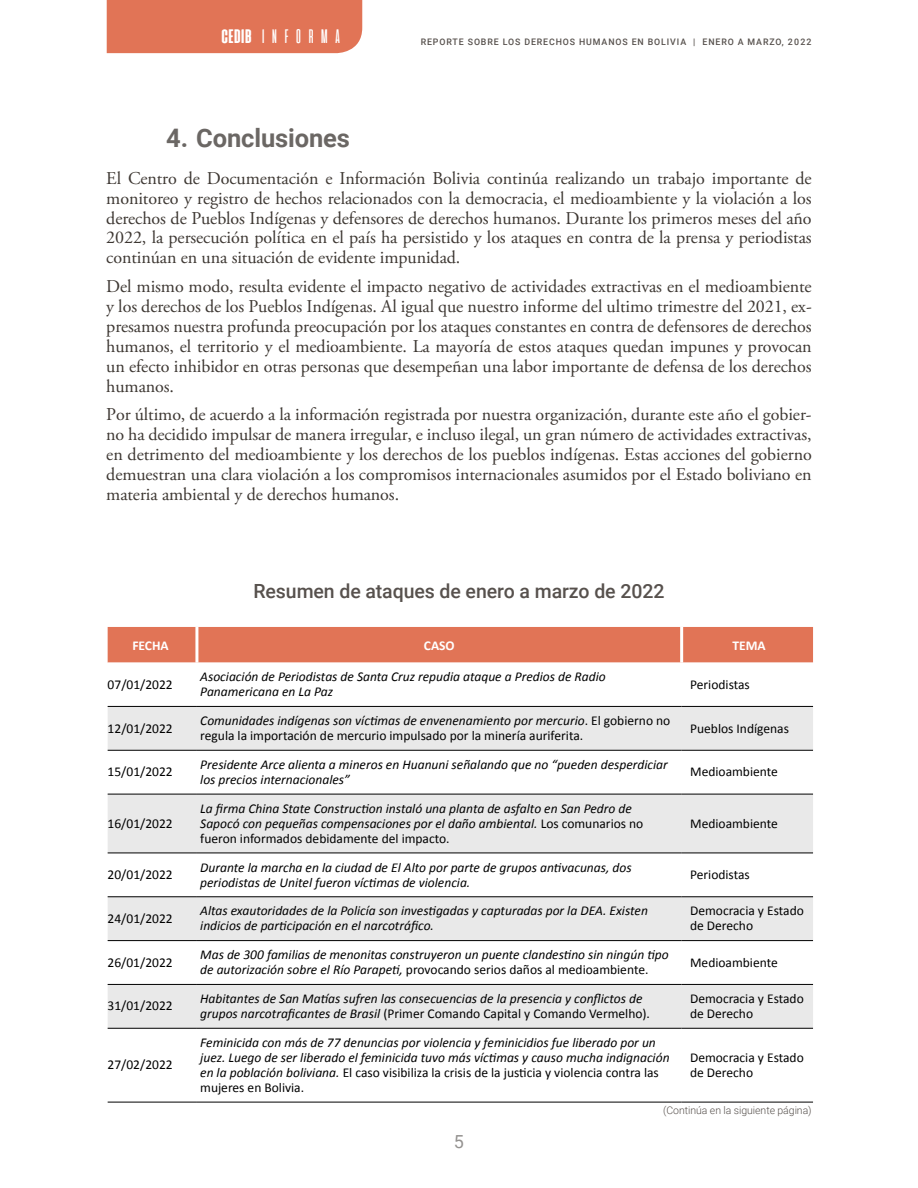
<style>
.page{position:relative;width:918px;height:1188px;background:#fff}
.page>*{position:absolute;margin:0;border:0;box-sizing:border-box;transform-origin:0 0}
.t1{font:700 25.5px "Roboto";letter-spacing:-.005em;color:#6b6764}
.t2{font:500 19.5px "Roboto";letter-spacing:-.005em;color:#57514d}
.t3{font:19.5px "Cinematografica";letter-spacing:.4em;color:#fff}
.t4{font:18px/20px "Adobe Garamond Pro";letter-spacing:-.005em;color:#3d3732;text-align:justify}
.t5{font:18px "Roboto";color:#949290}
.t6{font:italic 13.5px/15px "Calibri";color:#000}
.t7{font:13.5px/15px "Calibri";color:#000}
.t8{font:700 13.5px "Calibri";color:#fff}
.t9{font:300 10.5px "Roboto";letter-spacing:-.005em;color:#57514d}
.t10{font:500 9px "Roboto";letter-spacing:.1em;color:#57514d}
.s1{font-weight:800}
.s2{font-style:italic}
.s3{font-style:normal}
</style>
<div class="page">
<div style="left:107px;top:0;width:255px;height:53px;background:#e17456"></div>
<div style="left:108px;top:627px;width:705px;height:36px;background:#e17456"></div>
<svg style="left:108px;top:705px;width:705px;height:397px"></svg>
<svg style="left:108px;top:707px;width:705px;height:321px;fill:#e9e9e9"></svg>
<hr style="left:195px;top:627px;width:3px;height:36px;background:#fff">
<hr style="left:680px;top:627px;width:3px;height:36px;background:#fff">
<hr style="left:108px;top:706px;width:89px;height:1px;background:#000">
<hr style="left:197px;top:706px;width:485px;height:1px;background:#000">
<hr style="left:682px;top:706px;width:131px;height:1px;background:#000">
<hr style="left:108px;top:750px;width:89px;height:1px;background:#000">
<hr style="left:197px;top:750px;width:485px;height:1px;background:#000">
<hr style="left:682px;top:750px;width:131px;height:1px;background:#000">
<hr style="left:108px;top:794px;width:89px;height:1px;background:#000">
<hr style="left:197px;top:794px;width:485px;height:1px;background:#000">
<hr style="left:682px;top:794px;width:131px;height:1px;background:#000">
<hr style="left:108px;top:853px;width:89px;height:1px;background:#000">
<hr style="left:197px;top:853px;width:485px;height:1px;background:#000">
<hr style="left:682px;top:853px;width:131px;height:1px;background:#000">
<hr style="left:108px;top:896px;width:89px;height:1px;background:#000">
<hr style="left:197px;top:896px;width:485px;height:1px;background:#000">
<hr style="left:682px;top:896px;width:131px;height:1px;background:#000">
<hr style="left:108px;top:940px;width:89px;height:1px;background:#000">
<hr style="left:197px;top:940px;width:485px;height:1px;background:#000">
<hr style="left:682px;top:940px;width:131px;height:1px;background:#000">
<hr style="left:108px;top:984px;width:89px;height:1px;background:#000">
<hr style="left:197px;top:984px;width:485px;height:1px;background:#000">
<hr style="left:682px;top:984px;width:131px;height:1px;background:#000">
<hr style="left:108px;top:1028px;width:89px;height:1px;background:#000">
<hr style="left:197px;top:1028px;width:485px;height:1px;background:#000">
<hr style="left:682px;top:1028px;width:131px;height:1px;background:#000">
<hr style="left:108px;top:1102px;width:89px;height:1px;background:#000">
<hr style="left:197px;top:1102px;width:485px;height:1px;background:#000">
<hr style="left:682px;top:1102px;width:131px;height:1px;background:#000">
<p class="t3" style="left:222px;top:26px;width:120px"><span class="s1">CEDIB</span> INFORMA</p>
<p class="t10" style="left:421px;top:35px;width:392px">REPORTE SOBRE LOS DERECHOS HUMANOS EN BOLIVIA | ENERO A MARZO, 2022</p>
<h1 class="t1" style="left:166px;top:120px;width:185px">4. Conclusiones</h1>
<p class="t4" style="left:106px;top:169px;width:707px">El Centro de Documentación e Información Bolivia continúa realizando un trabajo importante de monitoreo y registro de hechos relacionados con la democracia, el medioambiente y la violación a los derechos de Pueblos Indígenas y defensores de derechos humanos. Durante los primeros meses del año 2022, la persecución política en el país ha persistido y los ataques en contra de la prensa y periodistas continúan en una situación de evidente impunidad.</p>
<p class="t4" style="left:106px;top:277px;width:707px">Del mismo modo, resulta evidente el impacto negativo de actividades extractivas en el medioambiente y los derechos de los Pueblos Indígenas. Al igual que nuestro informe del ultimo trimestre del 2021, ex&shy;presamos nuestra profunda preocupación por los ataques constantes en contra de defensores de derechos humanos, el territorio y el medioambiente. La mayoría de estos ataques quedan impunes y provocan un efecto inhibidor en otras personas que desempeñan una labor importante de defensa de los derechos humanos.</p>
<p class="t4" style="left:106px;top:405px;width:707px">Por último, de acuerdo a la información registrada por nuestra organización, durante este año el gobier&shy;no ha decidido impulsar de manera irregular, e incluso ilegal, un gran número de actividades extractivas, en detrimento del medioambiente y los derechos de los pueblos indígenas. Estas acciones del gobierno demuestran una clara violación a los compromisos internacionales asumidos por el Estado boliviano en materia ambiental y de derechos humanos.</p>
<p class="t2" style="left:254px;top:578px;width:412px">Resumen de ataques de enero a marzo de 2022</p>
<p class="t8" style="left:132px;top:637px;width:38px">FECHA</p>
<p class="t8" style="left:424px;top:637px;width:32px">CASO</p>
<p class="t8" style="left:732px;top:637px;width:35px">TEMA</p>
<p class="t7" style="left:108px;top:677px;width:67px">07/01/2022</p>
<p class="t6" style="left:200px;top:669px;width:407px">Asociación de Periodistas de Santa Cruz repudia ataque a Predios de Radio<br>Panamericana en La Paz</p>
<p class="t7" style="left:690px;top:677px;width:61px">Periodistas</p>
<p class="t7" style="left:108px;top:721px;width:67px">12/01/2022</p>
<p class="t7" style="left:200px;top:713px;width:472px"><span class="s2">Comunidades indígenas son víctimas de envenenamiento por mercurio</span>. El gobierno no regula la importación de mercurio impulsado por la minería auriferita.</p>
<p class="t7" style="left:690px;top:721px;width:100px">Pueblos Indígenas</p>
<p class="t7" style="left:108px;top:764px;width:67px">15/01/2022</p>
<p class="t6" style="left:200px;top:756px;width:469px">Presidente Arce alienta a mineros en Huanuni señalando que no “pueden desperdiciar los precios internacionales”</p>
<p class="t7" style="left:690px;top:764px;width:89px">Medioambiente</p>
<p class="t7" style="left:108px;top:816px;width:67px">16/01/2022</p>
<p class="t6" style="left:200px;top:800px;width:445px">La firma China State Construction instaló una planta de asfalto en San Pedro de<br>Sapocó con pequeñas compensaciones por el daño ambiental. <span class="s3">Los comunarios no fueron informados debidamente del impacto.</span></p>
<p class="t7" style="left:690px;top:816px;width:89px">Medioambiente</p>
<p class="t7" style="left:108px;top:867px;width:67px">20/01/2022</p>
<p class="t6" style="left:200px;top:859px;width:433px">Durante la marcha en la ciudad de El Alto por parte de grupos antivacunas, dos periodistas de Unitel fueron víctimas de violencia.</p>
<p class="t7" style="left:690px;top:867px;width:61px">Periodistas</p>
<p class="t7" style="left:108px;top:911px;width:67px">24/01/2022</p>
<p class="t6" style="left:200px;top:903px;width:449px">Altas exautoridades de la Policía son investigadas y capturadas por la DEA. Existen indicios de participación en el narcotráfico.</p>
<p class="t7" style="left:690px;top:903px;width:115px">Democracia y Estado de Derecho</p>
<p class="t7" style="left:108px;top:955px;width:67px">26/01/2022</p>
<p class="t6" style="left:200px;top:947px;width:470px">Mas de 300 familias de menonitas construyeron un puente clandestino sin ningún tipo de autorización sobre el Río Parapeti, <span class="s3">provocando serios daños al medioambiente.</span></p>
<p class="t7" style="left:690px;top:955px;width:89px">Medioambiente</p>
<p class="t7" style="left:108px;top:999px;width:67px">31/01/2022</p>
<p class="t6" style="left:200px;top:990px;width:451px">Habitantes de San Matías sufren las consecuencias de la presencia y conflictos de grupos narcotraficantes de Brasil <span class="s3">(Primer Comando Capital y Comando Vermelho).</span></p>
<p class="t7" style="left:690px;top:991px;width:115px">Democracia y Estado de Derecho</p>
<p class="t7" style="left:108px;top:1057px;width:67px">27/02/2022</p>
<p class="t6" style="left:200px;top:1034px;width:471px">Feminicida con más de 77 denuncias por violencia y feminicidios fue liberado por un juez. Luego de ser liberado el feminicida tuvo más víctimas y causo mucha indignación en la población boliviana. <span class="s3">El caso visibiliza la crisis de la justicia y violencia contra las mujeres en Bolivia.</span></p>
<p class="t7" style="left:690px;top:1050px;width:115px">Democracia y Estado de Derecho</p>
<p class="t5" style="left:454px;top:1128px;width:12px">5</p>
<p class="t9" style="left:663px;top:1103px;width:150px">(Continúa en la siguiente página)</p>
</div>
